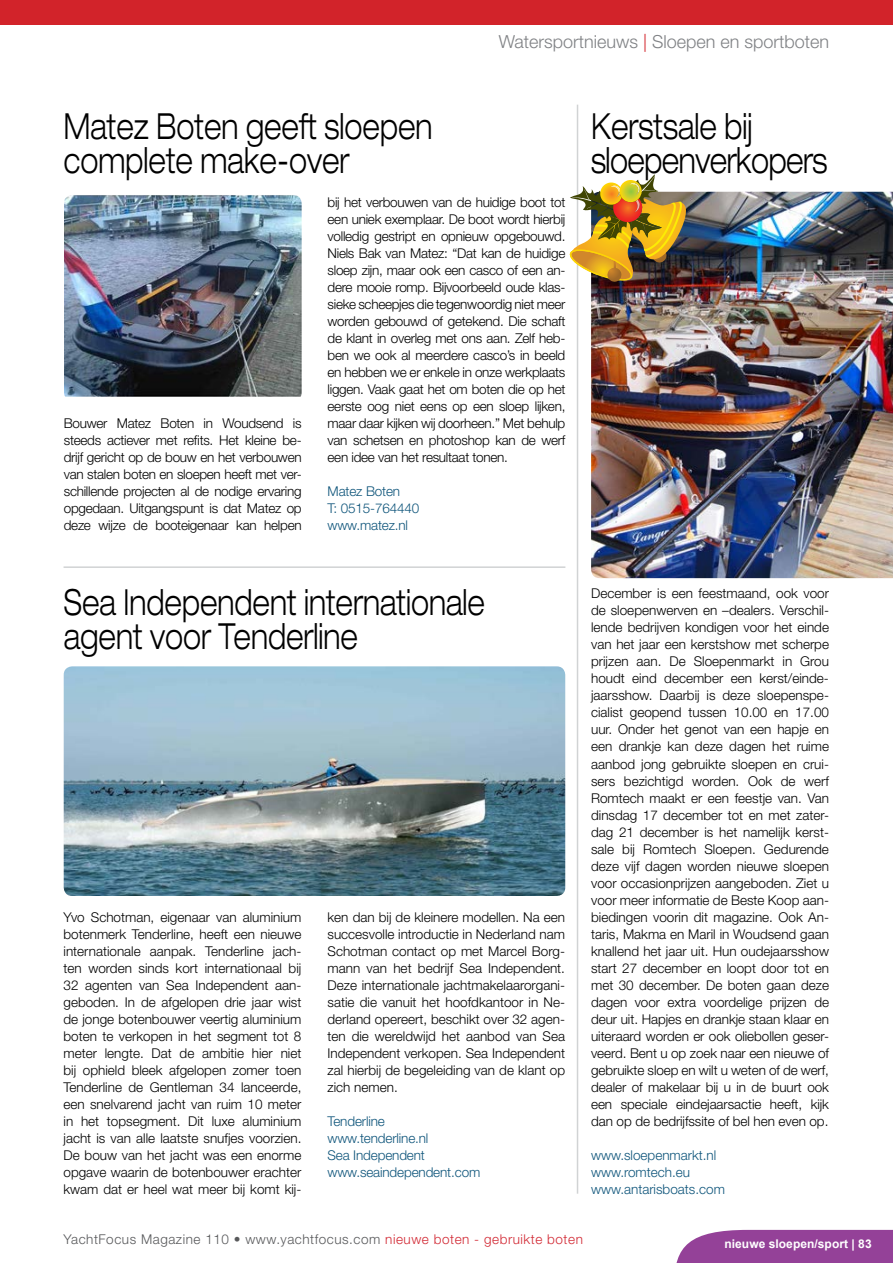
<style>
.page{position:relative;width:893px;height:1263px;background:#fff}
.page>*{position:absolute;margin:0;border:0;box-sizing:border-box;transform-origin:0 0}
.t1{font:300 expanded 36px/34px "Helvetica Neue";color:#000;scale:.75 1}
.t2{font:300 expanded 36px/34px "Helvetica Neue";letter-spacing:-.02em;color:#000;scale:.75 1}
.t3{font:300 18px "Helvetica Neue";color:#808285}
.t4{font:300 13.5px/17px "Helvetica Neue";letter-spacing:-.005em;color:#000;text-align:justify}
.t5{font:300 13.5px/17px "Helvetica Neue";letter-spacing:-.01em;color:#0f557b}
.t6{font:300 13.5px "Helvetica Neue";letter-spacing:.04em;color:#58595b}
.t7{font:700 12px "Arial";letter-spacing:.005em;color:#fff}
.s1{color:#d2232a}
.s2{color:#d22a35}
</style>
<div class="page">
<div style="left:0;top:0;width:893px;height:25px;background:#d2232a"></div>
<hr style="left:64px;top:566px;width:501px;height:2px;background:#d1d3d4">
<hr style="left:577px;top:105px;width:1px;height:1089px;background:#d1d3d4">
<div style="left:676px;top:1230px;width:217px;height:33px;background:#944198"></div>
<img style="left:64px;top:195px;width:238px;height:202px">
<img style="left:64px;top:666px;width:501px;height:230px">
<img style="left:591px;top:192px;width:302px;height:386px">
<img style="left:569px;top:174px;width:124px;height:110px">
<h1 class="t1" style="left:64px;top:109px;width:493px">Matez Boten geeft sloepen complete make-over</h1>
<h2 class="t3" style="left:499px;top:31px;width:332px">Watersportnieuws <span class="s1">|</span> Sloepen en sportboten</h2>
<h1 class="t2" style="left:591px;top:109px;width:317px">Kerstsale bij sloepenverkopers</h1>
<p class="t4" style="left:64px;top:415px;width:239px">Bouwer Matez Boten in Woudsend is steeds actiever met refits. Het kleine be&shy;drijf gericht op de bouw en het verbouwen van stalen boten en sloepen heeft met ver&shy;schillende projecten al de nodige ervaring opgedaan. Uitgangspunt is dat Matez op deze wijze de booteigenaar kan helpen</p>
<p class="t4" style="left:328px;top:194px;width:239px">bij het verbouwen van de huidige boot tot een uniek exemplaar. De boot wordt hierbij volledig gestript en opnieuw opgebouwd.<br>Niels Bak van Matez: “Dat kan de huidige sloep zijn, maar ook een casco of een an&shy;dere mooie romp. Bijvoorbeeld oude klas&shy;sieke scheepjes die tegenwoordig niet meer worden gebouwd of getekend. Die schaft de klant in overleg met ons aan. Zelf heb&shy;ben we ook al meerdere casco’s in beeld en hebben we er enkele in onze werkplaats liggen. Vaak gaat het om boten die op het eerste oog niet eens op een sloep lijken, maar daar kijken wij doorheen.” Met behulp van schetsen en photoshop kan de werf een idee van het resultaat tonen.</p>
<p class="t5" style="left:328px;top:483px;width:93px">Matez Boten<br>T: 0515-764440 www.matez.nl</p>
<h1 class="t1" style="left:64px;top:585px;width:563px">Sea Independent internationale agent voor Tenderline</h1>
<p class="t4" style="left:64px;top:908px;width:239px">Yvo Schotman, eigenaar van aluminium botenmerk Tenderline, heeft een nieuwe internationale aanpak. Tenderline jach&shy;ten worden sinds kort internationaal bij 32 agenten van Sea Independent aan&shy;geboden. In de afgelopen drie jaar wist de jonge botenbouwer veertig aluminium boten te verkopen in het segment tot 8 meter lengte. Dat de ambitie hier niet bij ophield bleek afgelopen zomer toen Tenderline de Gentleman 34 lanceerde, een snelvarend jacht van ruim 10 meter in het topsegment. Dit luxe aluminium jacht is van alle laatste snufjes voorzien.<br>De bouw van het jacht was een enorme opgave waarin de botenbouwer erachter kwam dat er heel wat meer bij komt kij-</p>
<p class="t4" style="left:328px;top:908px;width:239px">ken dan bij de kleinere modellen. Na een succesvolle introductie in Nederland nam Schotman contact op met Marcel Borg&shy;mann van het bedrijf Sea Independent.<br>Deze internationale jachtmakelaarorgani&shy;satie die vanuit het hoofdkantoor in Ne&shy;derland opereert, beschikt over 32 agen&shy;ten die wereldwijd het aanbod van Sea Independent verkopen. Sea Independent zal hierbij de begeleiding van de klant op zich nemen.</p>
<p class="t5" style="left:328px;top:1112px;width:154px">Tenderline www.tenderline.nl<br>Sea Independent www.seaindependent.com</p>
<p class="t4" style="left:591px;top:585px;width:239px">December is een feestmaand, ook voor de sloepenwerven en –dealers. Verschil&shy;lende bedrijven kondigen voor het einde van het jaar een kerstshow met scherpe prijzen aan. De Sloepenmarkt in Grou houdt eind december een kerst/einde&shy;jaarsshow. Daarbij is deze sloepenspe&shy;cialist geopend tussen 10.00 en 17.00 uur. Onder het genot van een hapje en een drankje kan deze dagen het ruime aanbod jong gebruikte sloepen en crui&shy;sers bezichtigd worden. Ook de werf Romtech maakt er een feestje van. Van dinsdag 17 december tot en met zater&shy;dag 21 december is het namelijk kerst&shy;sale bij Romtech Sloepen. Gedurende deze vijf dagen worden nieuwe sloepen voor occasionprijzen aangeboden. Ziet u voor meer informatie de Beste Koop aan&shy;biedingen voorin dit magazine. Ook An&shy;taris, Makma en Maril in Woudsend gaan knallend het jaar uit. Hun oudejaarsshow start 27 december en loopt door tot en met 30 december. De boten gaan deze dagen voor extra voordelige prijzen de deur uit. Hapjes en drankje staan klaar en uiteraard worden er ook oliebollen geser&shy;veerd. Bent u op zoek naar een nieuwe of gebruikte sloep en wilt u weten of de werf, dealer of makelaar bij u in de buurt ook een speciale eindejaarsactie heeft, kijk dan op de bedrijfssite of bel hen even op.</p>
<p class="t5" style="left:591px;top:1146px;width:135px">www.sloepenmarkt.nl www.romtech.eu www.antarisboats.com</p>
<p class="t6" style="left:64px;top:1231px;width:521px">YachtFocus Magazine 110 • www.yachtfocus.com <span class="s2">nieuwe boten - gebruikte boten</span></p>
<p class="t7" style="left:724px;top:1236px;width:149px">nieuwe sloepen/sport | 83</p>
</div>
